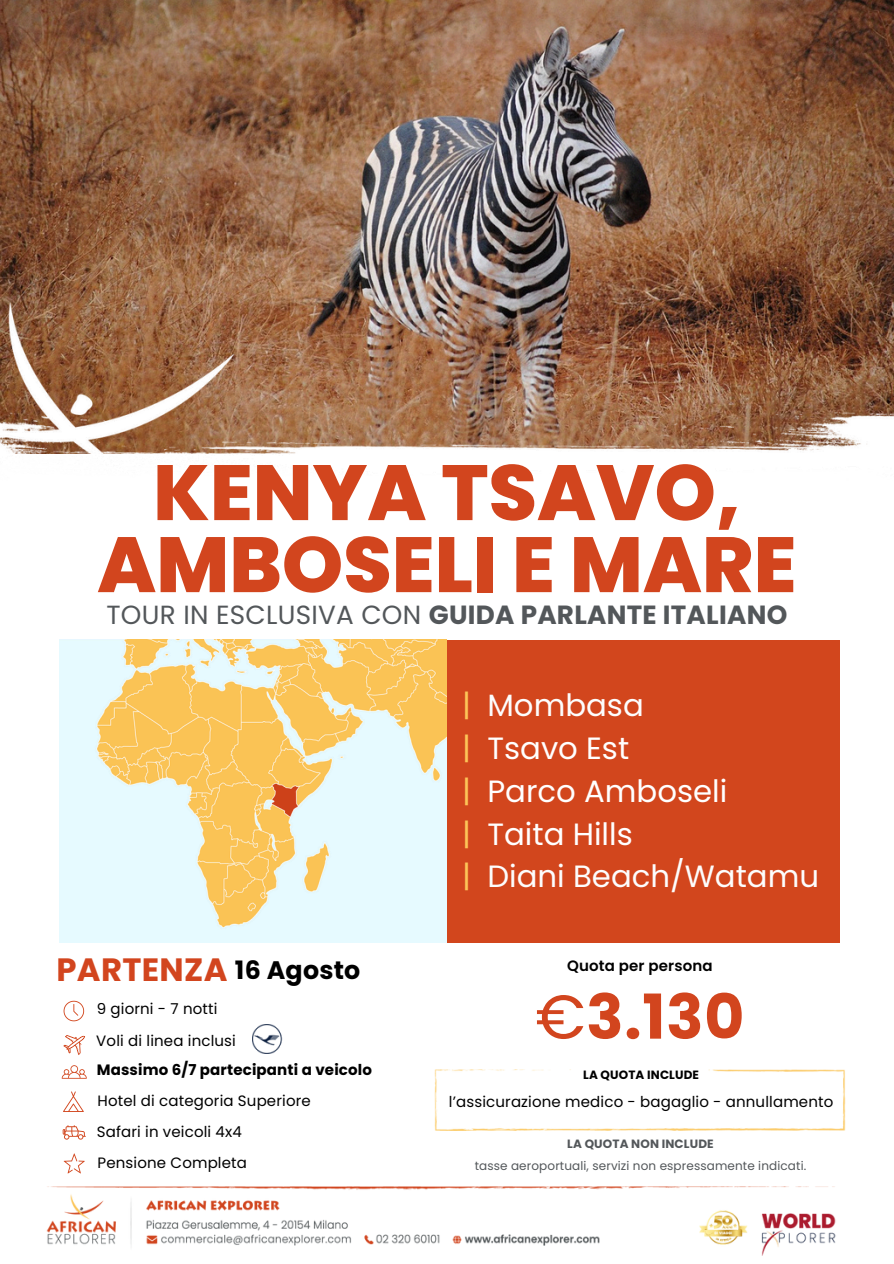
<style>
.page{position:relative;width:894px;height:1264px;background:#fff}
.page>*{position:absolute;margin:0;border:0;box-sizing:border-box;transform-origin:0 0}
.t1{font:800 78.15px/72px "Poppins";color:#d2451e;text-align:center}
.t2{font:700 61.8px "Poppins";color:#d2451e}
.t3{font:700 32.25px "Poppins";letter-spacing:.01em;color:#d2451e}
.t4{font:30.75px/42.8px "Poppins";color:#fff}
.t5{font:30.75px "Poppins";color:#fdfdfd}
.t6{font:700 26.25px "Poppins";letter-spacing:.01em;color:#53575a}
.t7{font:700 25.35px "Poppins";letter-spacing:.01em;color:#000}
.t8{font:15px "Poppins";letter-spacing:.01em;color:#000}
.t9{font:700 15px "Poppins";letter-spacing:.01em;color:#000}
.t10{font:600 15px "Poppins";letter-spacing:.01em;color:#000}
.t11{font:12px "Poppins";letter-spacing:.01em;color:#53575a}
.t12{font:700 12px "Poppins";letter-spacing:.01em;color:#53575a}
.t13{font:700 12px "Poppins";letter-spacing:.01em;color:#000}
.s1{font-weight:400}
.s2{color:#fcc458}
.s3{color:#fdfdfd}
</style>
<div class="page">
<div style="left:445px;top:640px;width:394px;height:302px;background:#d2461d"></div>
<img style="left:0;top:0;width:893px;height:302px">
<img style="left:59px;top:640px;width:387px;height:302px">
<img style="left:46px;top:1186px;width:790px;height:68px">
<img style="left:0;top:302px;width:893px;height:152px">
<img style="left:434px;top:1069px;width:411px;height:61px">
<svg style="left:63px;top:1035px;width:22px;height:20px"></svg>
<svg style="left:64px;top:1000px;width:20px;height:21px"></svg>
<svg style="left:62px;top:1065px;width:24px;height:13px"></svg>
<svg style="left:63px;top:1125px;width:23px;height:14px"></svg>
<svg style="left:63px;top:1091px;width:21px;height:20px"></svg>
<svg style="left:64px;top:1153px;width:21px;height:20px"></svg>
<img style="left:252px;top:1024px;width:31px;height:29px">
<h1 class="t1" style="left:97px;top:457px;width:700px">KENYA TSAVO,<br>AMBOSELI E MARE</h1>
<h5 class="t6" style="left:106px;top:596px;width:682px"><span class="s1">TOUR IN ESCLUSIVA CON</span> GUIDA PARLANTE ITALIANO</h5>
<h4 class="t3" style="left:56px;top:947px;width:172px">PARTENZA</h4>
<p class="t7" style="left:235px;top:952px;width:127px">16 Agosto</p>
<p class="t8" style="left:97px;top:998px;width:122px">9 giorni - 7 notti</p>
<p class="t8" style="left:96px;top:1029px;width:141px">Voli di linea inclusi</p>
<p class="t9" style="left:97px;top:1059px;width:276px">Massimo 6/7 partecipanti a veicolo</p>
<p class="t8" style="left:98px;top:1090px;width:215px">Hotel di categoria Superiore</p>
<p class="t8" style="left:97px;top:1121px;width:147px">Safari in veicoli 4x4</p>
<p class="t8" style="left:98px;top:1151px;width:151px">Pensione Completa</p>
<p class="t4" style="left:462px;top:684px;width:267px"><span class="s2">|</span> <span class="s3">Mombasa<br></span><span class="s2">|</span> Tsavo Est<br><span class="s2">|</span> Parco Amboseli <span class="s2">|</span> Taita Hills</p>
<p class="t5" style="left:462px;top:855px;width:358px"><span class="s2">|</span> Diani Beach/Watamu</p>
<h6 class="t10" style="left:567px;top:955px;width:147px">Quota per persona</h6>
<p class="t2" style="left:535px;top:973px;width:210px"><span class="s1">€</span>3.130</p>
<p class="t13" style="left:583px;top:1066px;width:117px">LA QUOTA INCLUDE</p>
<h3 class="t8" style="left:448px;top:1091px;width:386px">l’assicurazione medico - bagaglio - annullamento</h3>
<h2 class="t12" style="left:567px;top:1134px;width:148px">LA QUOTA NON INCLUDE</h2>
<p class="t11" style="left:474px;top:1157px;width:333px">tasse aeroportuali, servizi non espressamente indicati.</p>
</div>
